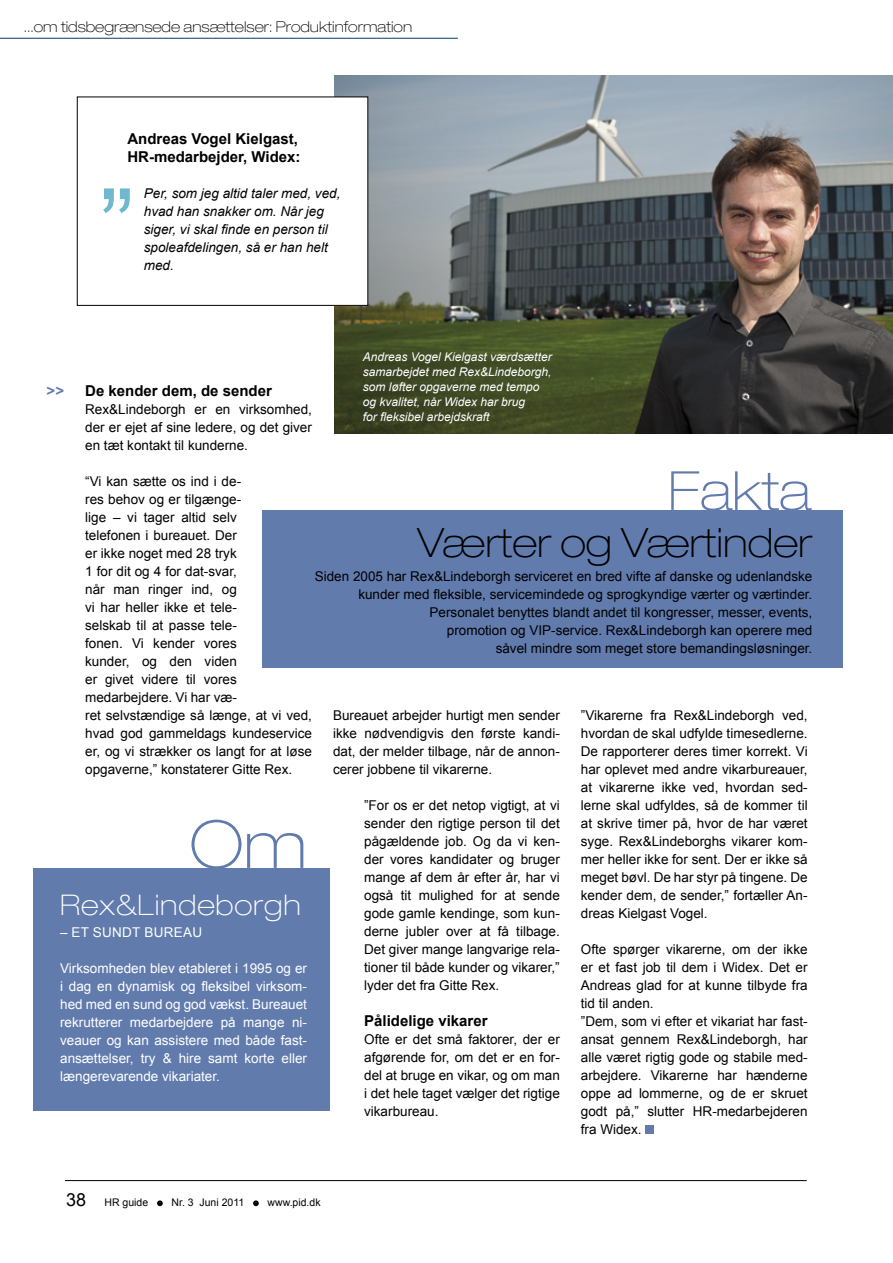
<style>
.page{position:relative;width:893px;height:1263px;background:#fff}
.page>*{position:absolute;margin:0;border:0;box-sizing:border-box;transform-origin:0 0}
.t1{font:105px "Arial";color:#70b8ce}
.t2{font:100 expanded 66px "Helvetica Neue LT Pro";color:#617bad}
.t3{font:100 expanded 54px "Helvetica Neue LT Pro";color:#617bad}
.t4{font:100 expanded 40.5px "Helvetica Neue LT Pro";color:#000}
.t5{font:100 expanded 28.5px "Helvetica Neue LT Pro";letter-spacing:.03em;color:#fff}
.t6{font:700 15px/18px "Arial";color:#000}
.t7{font:100 expanded 15px "Helvetica Neue LT Pro";color:#000}
.t8{font:700 15px "Arial";color:#617bad}
.t9{font:13.5px/18px "Arial";color:#000;text-align:justify}
.t10{font:13.5px/18px "Arial";color:#fff;text-align:justify}
.t11{font:italic 13.5px/18px "Arial";color:#000}
.t12{font:italic 12px/15px "Arial";color:#fff}
.t13{font:10.5px "Arial";color:#000}
.s1{font-size:18px}
</style>
<div class="page">
<hr style="left:65px;top:1180px;width:742px;height:1px;background:#000">
<svg style="left:157px;top:1200px;width:6px;height:6px"></svg>
<svg style="left:253px;top:1200px;width:6px;height:6px"></svg>
<hr style="left:0;top:38px;width:458px;height:1px;background:#003b69">
<img style="left:334px;top:75px;width:559px;height:359px">
<div style="left:645px;top:1125px;width:9px;height:9px;background:#617bad"></div>
<div style="left:77px;top:97px;width:291px;height:208px;background:#fff"></div>
<div style="left:262px;top:510px;width:581px;height:158px;background:#617bad"></div>
<div style="left:33px;top:868px;width:297px;height:243px;background:#617bad"></div>
<p class="t7" style="left:24px;top:18px;width:390px">...om tidsbegrænsede ansættelser: Produktinformation</p>
<p class="t6" style="left:127px;top:130px;width:175px">Andreas Vogel Kielgast,<br>HR-medarbejder, Widex:</p>
<p class="t11" style="left:144px;top:184px;width:198px">Per, som jeg altid taler med, ved, hvad han snakker om. Når jeg siger, vi skal finde en person til spoleafdelingen, så er han helt</p>
<h1 class="t1" style="left:100px;top:159px;width:36px">”</h1>
<p class="t11" style="left:144px;top:256px;width:32px">med.</p>
<p class="t12" style="left:363px;top:349px;width:190px">Andreas Vogel Kielgast værdsætter samarbejdet med Rex&amp;Lindeborgh, som løfter opgaverne med tempo og kvalitet, når Widex har brug<br>for fleksibel arbejdskraft</p>
<p class="t6" style="left:85px;top:382px;width:188px">De kender dem, de sender</p>
<p class="t9" style="left:85px;top:400px;width:228px">Rex&amp;Lindeborgh er en virksomhed, der er ejet af sine ledere, og det giver en tæt kontakt til kunderne.</p>
<p class="t9" style="left:85px;top:472px;width:228px;text-align:left">“Vi kan sætte os ind i de-<br>res behov og er tilgænge-<br>lige – vi tager altid selv<br>telefonen i bureauet. Der<br>er ikke noget med 28 tryk<br>1 for dit og 4 for dat-svar,<br>når man ringer ind, og<br>vi har heller ikke et tele-<br>selskab til at passe tele-<br>fonen. Vi kender vores<br>kunder, og den viden<br>er givet videre til vores medarbejdere. Vi har væ-<br>ret selvstændige så længe, at vi ved, hvad god gammeldags kundeservice er, og vi strækker os langt for at løse opgaverne,” konstaterer Gitte Rex.</p>
<p class="t8" style="left:47px;top:381px;width:19px">&gt;&gt;</p>
<h3 class="t3" style="left:668px;top:457px;width:145px">Fakta</h3>
<h3 class="t4" style="left:417px;top:517px;width:397px">Værter og Værtinder</h3>
<p class="t9" style="left:315px;top:567px;width:499px;text-align:right">Siden 2005 har Rex&amp;Lindeborgh serviceret en bred vifte af danske og udenlandske kunder med fleksible, servicemindede og sprogkyndige værter og værtinder.<br>Personalet benyttes blandt andet til kongresser, messer, events,<br>promotion og VIP-service. Rex&amp;Lindeborgh kan operere med<br>såvel mindre som meget store bemandingsløsninger.</p>
<p class="t9" style="left:581px;top:706px;width:228px">”Vikarerne fra Rex&amp;Lindeborgh ved, hvordan de skal udfylde timesedlerne.<br>De rapporterer deres timer korrekt. Vi har oplevet med andre vikarbureauer, at vikarerne ikke ved, hvordan sed&shy;lerne skal udfyldes, så de kommer til at skrive timer på, hvor de har været syge. Rex&amp;Lindeborghs vikarer kom&shy;mer heller ikke for sent. Der er ikke så meget bøvl. De har styr på tingene. De kender dem, de sender,” fortæller An&shy;dreas Kielgast Vogel.</p>
<p class="t9" style="left:581px;top:940px;width:228px;text-align:left">Ofte spørger vikarerne, om der ikke er et fast job til dem i Widex. Det er<br>Andreas glad for at kunne tilbyde fra tid til anden.<br>”Dem, som vi efter et vikariat har fast&shy;ansat gennem Rex&amp;Lindeborgh, har alle været rigtig gode og stabile med&shy;arbejdere. Vikarerne har hænderne oppe ad lommerne, og de er skruet godt på,” slutter HR-medarbejderen fra Widex.</p>
<p class="t9" style="left:333px;top:706px;width:228px">Bureauet arbejder hurtigt men sender ikke nødvendigvis den første kandi&shy;dat, der melder tilbage, når de annon&shy;cerer jobbene til vikarerne.</p>
<p class="t9" style="left:364px;top:796px;width:197px">”For os er det netop vigtigt, at vi sender den rigtige person til det pågældende job. Og da vi ken&shy;der vores kandidater og bruger mange af dem år efter år, har vi også tit mulighed for at sende gode gamle kendinge, som kun&shy;derne jubler over at få tilbage.<br>Det giver mange langvarige rela&shy;tioner til både kunder og vikarer,” lyder det fra Gitte Rex.</p>
<p class="t6" style="left:364px;top:1012px;width:125px">Pålidelige vikarer</p>
<p class="t9" style="left:364px;top:1030px;width:197px">Ofte er det små faktorer, der er afgørende for, om det er en for&shy;del at bruge en vikar, og om man i det hele taget vælger det rigtige vikarbureau.</p>
<h2 class="t2" style="left:190px;top:804px;width:119px">Om</h2>
<h3 class="t5" style="left:60px;top:887px;width:242px">Rex&amp;Lindeborgh</h3>
<p class="t10" style="left:60px;top:923px;width:114px">– et sundt burea</p>
<p class="t10" style="left:192px;top:923px;width:11px">u</p>
<p class="t10" style="left:60px;top:959px;width:248px">Virksomheden blev etableret i 1995 og er i dag en dynamisk og fleksibel virksom&shy;hed med en sund og god vækst. Bureauet rekrutterer medarbejdere på mange ni&shy;veauer og kan assistere med både fast&shy;ansættelser, try &amp; hire samt korte eller længerevarende vikariater.</p>
<p class="t13" style="left:66px;top:1195px;width:84px"><span class="s1">38</span> HR guide</p>
<p class="t13" style="left:172px;top:1195px;width:74px">Nr. 3 Juni 2011</p>
<p class="t13" style="left:268px;top:1195px;width:55px">www.pid.dk</p>
</div>
